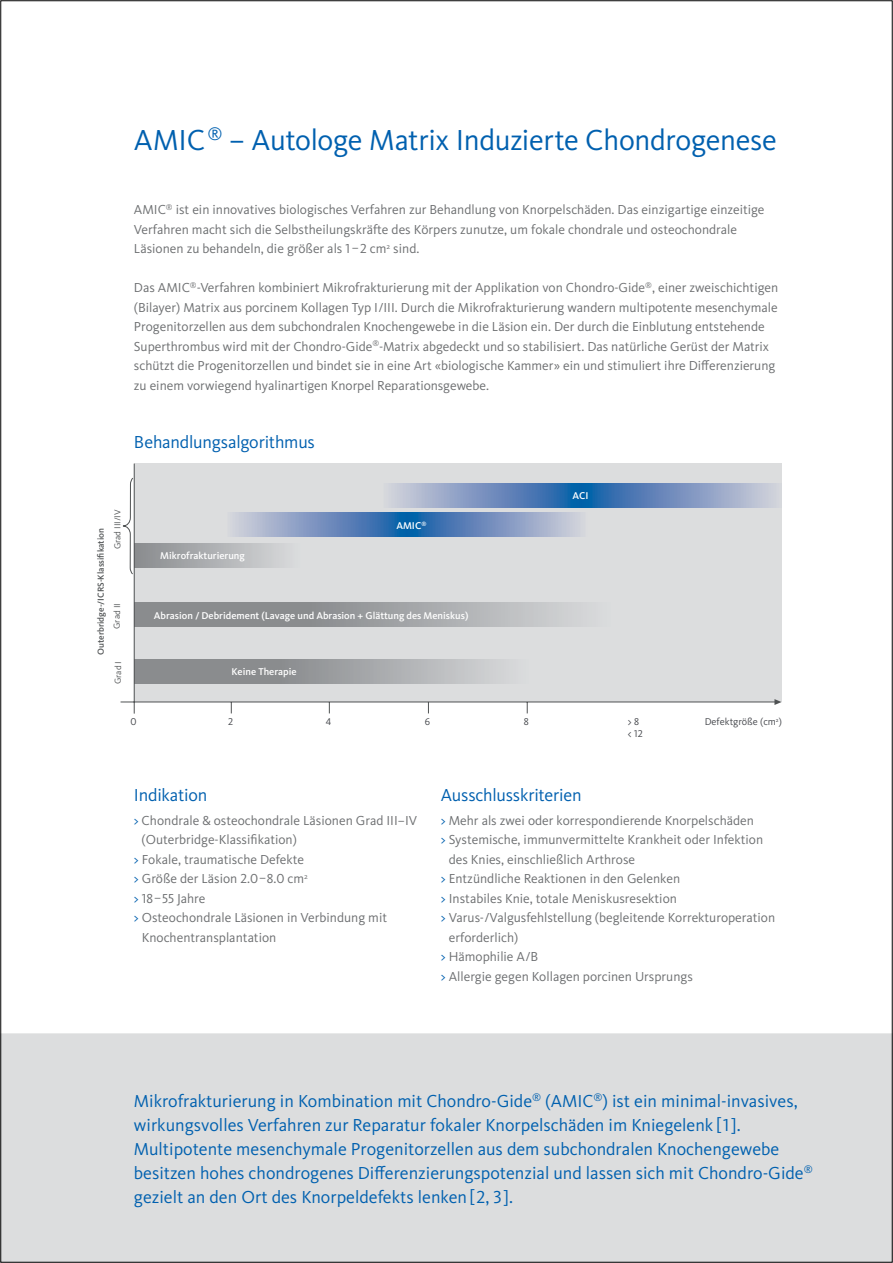
<style>
.page{position:relative;width:893px;height:1263px;background:#fff}
.page>*{position:absolute;margin:0;border:0;box-sizing:border-box;transform-origin:0 0}
.t1{font:30px "Kievit OT";letter-spacing:-.01em;color:#0060af}
.t2{font:18px/24px "Kievit OT";color:#0060af}
.t3{font:13.5px/19.5px "Kievit OT";color:#6d6f71}
.t4{font:500 10.2px "Kievit OT";color:#fff}
.t5{font:10.2px/12.3px "Kievit OT";color:#46484d}
.t6{font:500 9px "Kievit OT";color:#505354}
.t7{font:9px "Kievit OT";letter-spacing:-.005em;color:#505354}
.s1{color:#0060af}
</style>
<div class="page">
<div style="left:0;top:1033px;width:893px;height:230px;background:#dcddde"></div>
<div style="left:134px;top:464px;width:647px;height:238px;background:#dcddde"></div>
<svg style="left:135px;top:602px;width:442px;height:24px;background:#9fa1a3"></svg>
<svg style="left:135px;top:659px;width:366px;height:24px;background:#9fa1a3"></svg>
<div style="left:134px;top:544px;width:180px;height:24px;background:linear-gradient(to right,#888b8e,#e0e1e3)"></div>
<svg style="left:233px;top:513px;width:347px;height:24px;background:#7393bf"></svg>
<svg style="left:123px;top:477px;width:10px;height:225px"></svg>
<svg style="left:389px;top:483px;width:388px;height:24px;background:#7393bf"></svg>
<svg style="left:774px;top:699px;width:7px;height:6px"></svg>
<hr style="left:134px;top:464px;width:1px;height:250px;background:#4f5253">
<hr style="left:121px;top:702px;width:654px;height:1px;background:#4f5253">
<h1 class="t1" style="left:134px;top:122px;width:644px">AMIC<sup>®</sup> – Autologe Matrix Induzierte Chondrogenese</h1>
<p class="t3" style="left:134px;top:200px;width:632px">AMIC<sup>®</sup> ist ein innovatives biologisches Verfahren zur Behandlung von Knorpelschäden. Das einzigartige einzeitige<br>Verfahren macht sich die Selbstheilungskräfte des Körpers zunutze, um fokale chondrale und osteochondrale<br>Läsionen zu behandeln, die größer als 1 –2 cm<sup>2</sup> sind.</p>
<p class="t3" style="left:134px;top:278px;width:646px">Das AMIC<sup>®</sup>-Verfahren kombiniert Mikrofrakturierung mit der Applikation von Chondro-Gide<sup>®</sup>, einer zweischichtigen (Bilayer) Matrix aus porcinem Kollagen Typ I/III. Durch die Mikrofrakturierung wandern multipotente mesenchymale Progenitorzellen aus dem subchondralen Knochengewebe in die Läsion ein. Der durch die Einblutung entstehende Superthrombus wird mit der Chondro-Gide<sup>®</sup>-Matrix abgedeckt und so stabilisiert. Das natürliche Gerüst der Matrix schützt die Progenitorzellen und bindet sie in eine Art «biologische Kammer» ein und stimuliert ihre Differenzierung zu einem vorwiegend hyalinartigen Knorpel Reparationsgewebe.</p>
<h2 class="t2" style="left:134px;top:430px;width:183px">Behandlungsalgorithmus</h2>
<p class="t7" style="left:112px;top:549px;width:41px;rotate:-90deg">Grad III/IV</p>
<p class="t6" style="left:95px;top:655px;width:129px;rotate:-90deg">Outerbridge-/ICRS-Klassifikation</p>
<p class="t7" style="left:112px;top:629px;width:27px;rotate:-90deg">Grad II</p>
<p class="t7" style="left:113px;top:684px;width:25px;rotate:-90deg">Grad I</p>
<p class="t4" style="left:160px;top:549px;width:86px">Mikrofrakturierung</p>
<p class="t4" style="left:396px;top:520px;width:32px">AMIC<sup>®</sup></p>
<p class="t4" style="left:154px;top:609px;width:316px">Abrasion / Debridement (Lavage und Abrasion + Glättung des Meniskus)</p>
<p class="t4" style="left:231px;top:665px;width:67px">Keine Therapie</p>
<p class="t4" style="left:573px;top:489px;width:18px">ACI</p>
<p class="t5" style="left:130px;top:715px;width:8px">0</p>
<p class="t5" style="left:228px;top:715px;width:7px">2</p>
<p class="t5" style="left:326px;top:715px;width:7px">4</p>
<p class="t5" style="left:425px;top:715px;width:7px">6</p>
<p class="t5" style="left:524px;top:715px;width:6px">8</p>
<p class="t5" style="left:627px;top:715px;width:17px">&gt;8 &lt; 12</p>
<p class="t5" style="left:705px;top:715px;width:79px">Defektgröße (cm<sup>2</sup>)</p>
<h2 class="t2" style="left:134px;top:783px;width:75px">Indikation</h2>
<p class="t3" style="left:134px;top:810px;width:285px"><span class="s1">&gt;</span> Chondrale &amp; osteochondrale Läsionen Grad III–IV</p>
<p class="t3" style="left:142px;top:830px;width:157px">(Outerbridge-Klassifikation)</p>
<p class="t3" style="left:134px;top:849px;width:172px"><span class="s1">&gt;</span> Fokale, traumatische Defekte</p>
<p class="t3" style="left:134px;top:869px;width:176px"><span class="s1">&gt;</span> Größe der Läsion 2.0–8.0 cm<sup>2</sup></p>
<p class="t3" style="left:134px;top:888px;width:73px"><span class="s1">&gt;</span> 18–55 Jahre</p>
<p class="t3" style="left:134px;top:908px;width:255px"><span class="s1">&gt;</span> Osteochondrale Läsionen in Verbindung mit</p>
<p class="t3" style="left:142px;top:927px;width:136px">Knochentransplantation</p>
<h2 class="t2" style="left:441px;top:783px;width:142px">Ausschlusskriterien</h2>
<p class="t3" style="left:441px;top:810px;width:315px"><span class="s1">&gt;</span> Mehr als zwei oder korrespondierende Knorpelschäden</p>
<p class="t3" style="left:441px;top:830px;width:324px"><span class="s1">&gt;</span> Systemische, immunvermittelte Krankheit oder Infektion</p>
<p class="t3" style="left:449px;top:849px;width:188px">des Knies, einschließlich Arthrose</p>
<p class="t3" style="left:441px;top:869px;width:241px"><span class="s1">&gt;</span> Entzündliche Reaktionen in den Gelenken</p>
<p class="t3" style="left:441px;top:888px;width:238px"><span class="s1">&gt;</span> Instabiles Knie, totale Meniskusresektion</p>
<p class="t3" style="left:441px;top:908px;width:336px"><span class="s1">&gt;</span> Varus-/Valgusfehlstellung (begleitende Korrekturoperation</p>
<p class="t3" style="left:449px;top:927px;width:71px">erforderlich)</p>
<p class="t3" style="left:441px;top:947px;width:99px"><span class="s1">&gt;</span> Hämophilie A/B</p>
<p class="t3" style="left:441px;top:966px;width:253px"><span class="s1">&gt;</span> Allergie gegen Kollagen porcinen Ursprungs</p>
<p class="t2" style="left:134px;top:1088px;width:680px">Mikrofrakturierung in Kombination mit Chondro-Gide<sup>®</sup> (AMIC<sup>®</sup>) ist ein minimal-invasives, wirkungsvolles Verfahren zur Reparatur fokaler Knorpelschäden im Kniegelenk [1].<br>Multipotente mesenchymale Progenitorzellen aus dem subchondralen Knochengewebe besitzen hohes chondrogenes Differenzierungspotenzial und lassen sich mit Chondro-Gide<sup>® </sup>gezielt an den Ort des Knorpeldefekts lenken[2, 3 ].</p>
</div>
